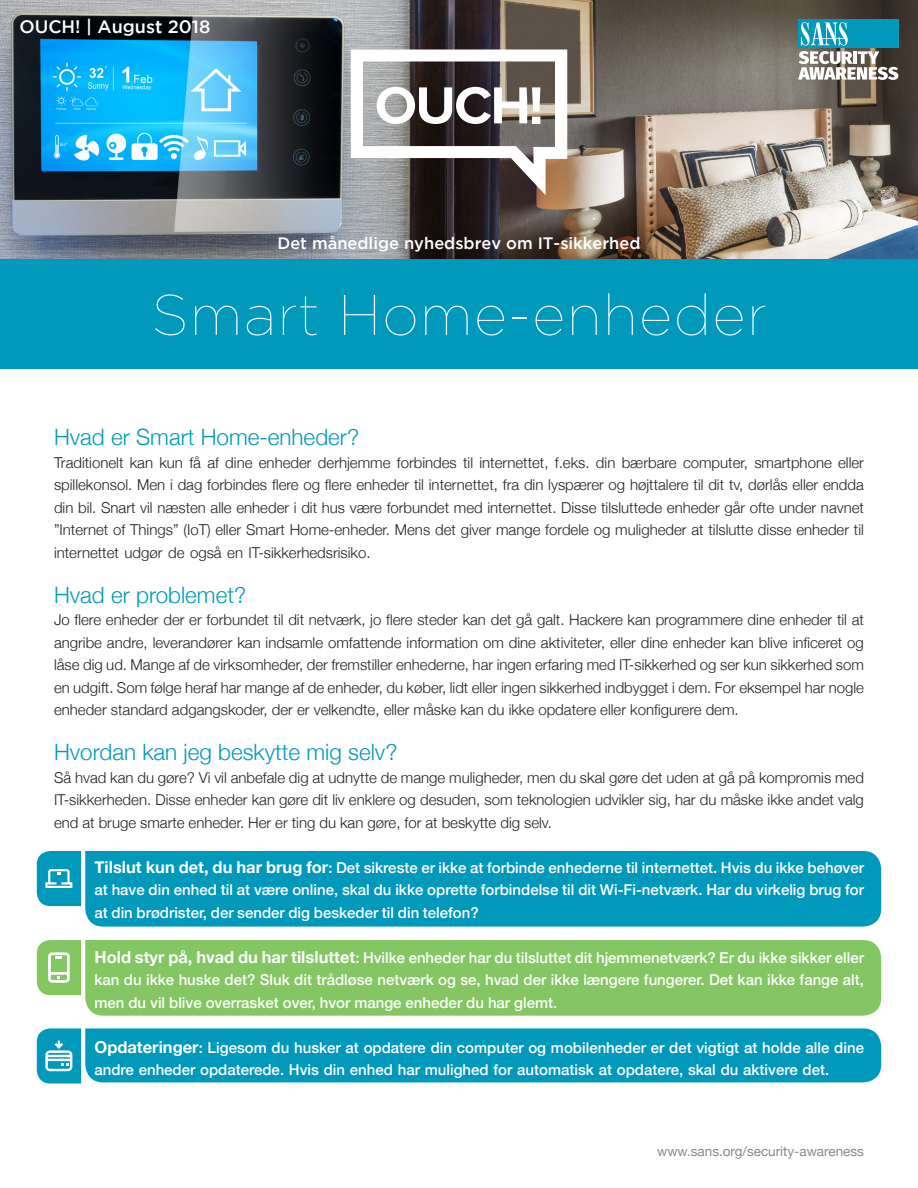
<style>
.page{position:relative;width:918px;height:1188px;background:#fff}
.page>*{position:absolute;margin:0;border:0;box-sizing:border-box;transform-origin:0 0}
.t1{font:100 57px "Gotham";letter-spacing:.025em;color:#fff}
.MainText{font:300 22.5px "Helvetica Neue";color:#0099bc}
.t2{font:500 18px "Gotham";color:#fff}
.t3{font:500 16.5px "Gotham";color:#fff}
.MainText-2{font:300 15px/22.5px "Helvetica Neue";color:#231f20;text-align:justify}
.indents{font:500 15px/22.5px "Helvetica Neue";color:#fff;text-align:justify}
.t4{font:13.5px "Helvetica Neue";color:#868a8e}
.s1{font-weight:700;font-size:16.5px}
</style>
<div class="page">
<div style="left:85px;top:851px;width:796px;height:76px;background:#0098bb"></div>
<div style="left:85px;top:940px;width:796px;height:76px;background:#83c662"></div>
<img style="left:0;top:0;width:918px;height:259px">
<div style="left:0;top:259px;width:918px;height:110px;background:#0099bc"></div>
<svg style="left:351px;top:50px;width:216px;height:145px"></svg>
<div style="left:798px;top:19px;width:100px;height:29px;background:#0098bb"></div>
<svg style="left:798px;top:22px;width:100px;height:58px"></svg>
<svg style="left:37px;top:851px;width:44px;height:55px;background:#1da4c2"></svg>
<svg style="left:37px;top:940px;width:44px;height:55px;background:#96cf7b"></svg>
<svg style="left:37px;top:1028px;width:844px;height:56px;background:#0d9dbe"></svg>
<p class="t2" style="left:19px;top:16px;width:192px">OUCH! | August 2018</p>
<p class="t3" style="left:277px;top:233px;width:365px">Det månedlige nyhedsbrev om IT-sikkerhed</p>
<p class="t1" style="left:152px;top:284px;width:616px">Smart Home-enheder</p>
<p class="MainText" style="left:54px;top:419px;width:307px">Hvad er Smart Home-enheder?</p>
<p class="MainText-2" style="left:54px;top:450px;width:812px">Traditionelt kan kun få af dine enheder derhjemme forbindes til internettet .f, eks. din bærbare computer, smartphone eller spillekonsol. Men i dag forbindes flere og flere enheder til internettet, fra din lyspærer og højttalere til dit tv, dørlås eller endda din bil. Snart vil næsten alle enheder i dit hus være forbundet med internettet. Disse tilsluttede enheder går ofte under navnet ”Internet of Things” (IoT) eller Smart Home-enheder. Mens det giver mange fordele og muligheder at tilslutte disse enheder til internettet udgør de også en IT-sikkerhedsrisiko.</p>
<p class="MainText" style="left:54px;top:577px;width:194px">Hvad er problemet?</p>
<p class="MainText-2" style="left:54px;top:607px;width:812px">Jo flere enheder der er forbundet til dit netværk jo, flere steder kan det gå galt. Hackere kan programmere dine enheder til at angribe andre, leverandører kan indsamle omfattende information om dine aktiviteter, eller dine enheder kan blive inficeret og låse dig ud. Mange af de virksomheder, der fremstiller enhederne, har ingen erfaring med IT-sikkerhed og ser kun sikkerhed som en udgift. Som følge heraf har mange af de enheder, du køber, lidt eller ingen sikkerhed indbygget i dem. For eksempel har nogle enheder standard adgangskoder, der er velkendte, eller måske kan du ikke opdatere eller konfigurere dem.</p>
<p class="MainText" style="left:54px;top:734px;width:345px">Hvordan kan jeg beskytte mig selv?</p>
<p class="MainText-2" style="left:54px;top:765px;width:812px">Så hvad kan du gøre? Vi vil anbefale dig at udnytte de mange muligheder, men du skal gøre det uden at gå på kompromis med IT-sikkerheden. Disse enheder kan gøre dit liv enklere og desuden, som teknologien udvikler sig, har du måske ikke andet valg end at bruge smarte enheder. Her er ting du kan gøre, for at beskytte dig selv.</p>
<p class="indents" style="left:94px;top:855px;width:771px"><span class="s1">Tilslut kun det, du har brug for</span>: Det sikreste er ikke at forbinde enhederne til internettet. Hvis du ikke behøver at have din enhed til at være online, skal du ikke oprette forbindelse til dit Wi-Fi-netværk. Har du virkelig brug for at din brødrister, der sender dig beskeder til din telefon?</p>
<p class="indents" style="left:94px;top:945px;width:771px"><span class="s1">Hold styr på, hvad du har tilsluttet</span>: Hvilke enheder har du tilsluttet dit hjemmenetværk? Er du ikke sikker eller kan du ikke huske det? Sluk dit trådløse netværk og se, hvad der ikke længere fungerer. Det kan ikke fange alt, men du vil blive overrasket over, hvor mange enheder du har glemt.</p>
<p class="indents" style="left:94px;top:1035px;width:771px"><span class="s1">Opdateringer</span>: Ligesom du husker at opdatere din computer og mobilenheder er det vigtigt at holde alle dine andre enheder opdaterede. Hvis din enhed har mulighed for automatisk at opdatere, skal du aktivere det.</p>
<p class="t4" style="left:657px;top:1142px;width:208px">www.sans.org/security-awareness</p>
</div>
